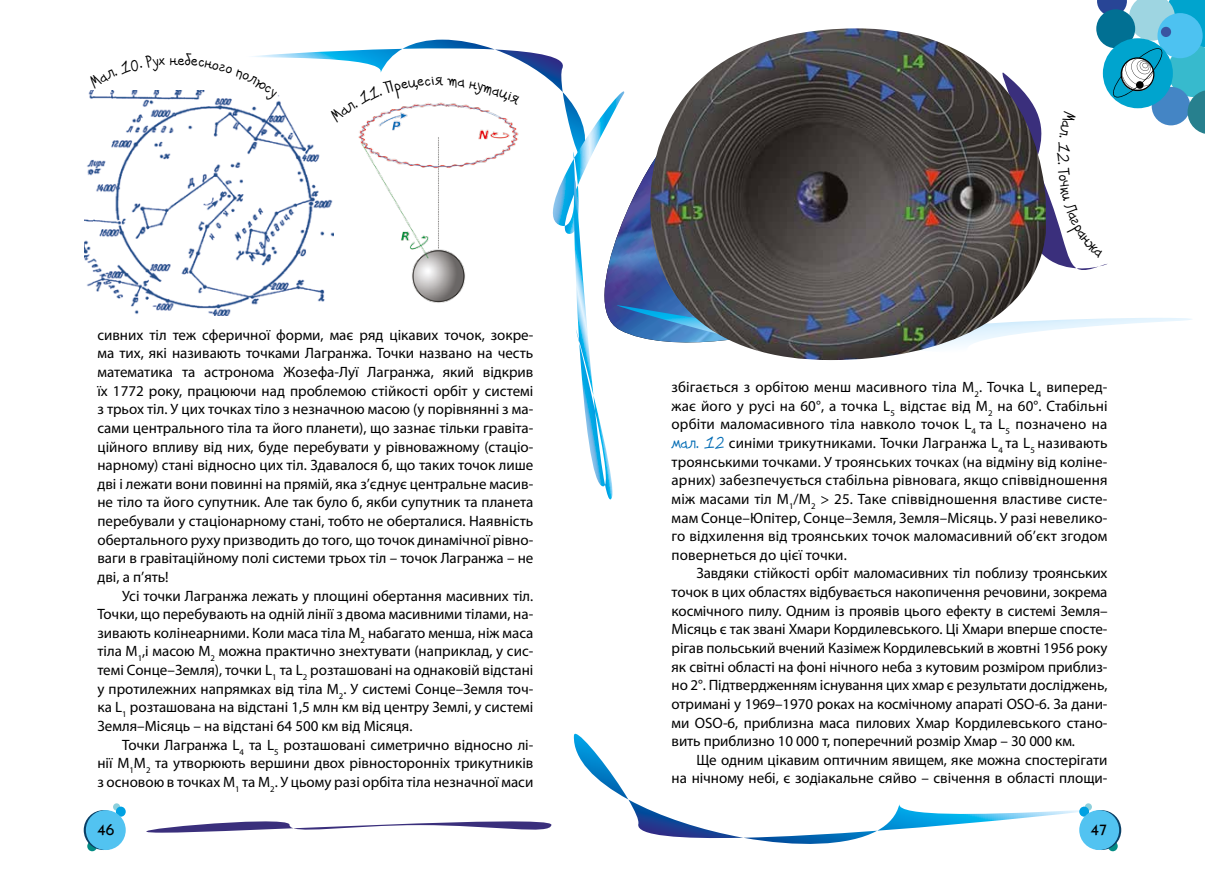
<style>
.page{position:relative;width:1205px;height:886px;background:#fff}
.page>*{position:absolute;margin:0;border:0;box-sizing:border-box;transform-origin:0 0}
.t1{font:17.5px "PF Kids Pro Grade Five";color:#000}
.t2{font:15px/18.6px "Myriad Pro";color:#000;text-align:justify}
.t3{font:700 15px "Kabel";color:#000}
.s1{font-family:"PF Kids Pro Grade Five";font-size:17.5px;color:#006bb4}
</style>
<div class="page">
<svg style="left:277px;top:40px;width:267px;height:36px"></svg>
<svg style="left:90px;top:814px;width:461px;height:21px"></svg>
<svg style="left:573px;top:734px;width:522px;height:113px"></svg>
<img style="left:84px;top:90px;width:250px;height:226px">
<img style="left:358px;top:123px;width:161px;height:180px">
<svg style="left:1108px;top:841px;width:9px;height:10px"></svg>
<div style="left:1085px;top:803px;width:7px;height:7px;background:#8dd0dc;border-radius:50%"></div>
<div style="left:1079px;top:806px;width:10px;height:11px;background:#00a1e2;border-radius:50%"></div>
<svg style="left:1081px;top:810px;width:40px;height:40px"></svg>
<div style="left:1079px;top:810px;width:40px;height:40px;background:#52c3f1;border-radius:50%"></div>
<svg style="left:87px;top:841px;width:10px;height:10px"></svg>
<div style="left:113px;top:803px;width:7px;height:7px;background:#8dd0dc;border-radius:50%"></div>
<div style="left:116px;top:806px;width:10px;height:11px;background:#00a1e2;border-radius:50%"></div>
<svg style="left:84px;top:810px;width:40px;height:40px"></svg>
<div style="left:86px;top:810px;width:40px;height:40px;background:#52c3f1;border-radius:50%"></div>
<svg style="left:544px;top:0;width:661px;height:500px"></svg>
<svg style="left:178px;top:54px;width:99px;height:47px"></svg>
<svg style="left:329px;top:90px;width:184px;height:33px"></svg>
<p class="t1" style="left:170px;top:50px;width:9px">н</p>
<p class="t2" style="left:97px;top:325px;width:437px">сивних тіл теж сферичної форми, має ряд цікавих точок, зокре&shy;ма тих, які називають точками Лагранжа. Точки названо на честь математика та астронома Жозефа-Луї Лагранжа, який відкрив їх 1772 року, працюючи над проблемою стійкості орбіт у системі з трьох тіл. У цих точках тіло з незначною масою (у порівнянні з ма&shy;сами центрального тіла та його планети), що зазнає тільки гравіта&shy;ційного впливу від них, буде перебувати у рівноважному (стаціо&shy;нарному) стані відносно цих тіл. Здавалося б, що таких точок лише дві і лежати вони повинні на прямій, яка з’єднує центральне масив&shy;не тіло та його супутник. Але так було б, якби супутник та планета перебували у стаціонарному стані, тобто не оберталися. Наявність обертального руху призводить до того, що точок динамічної рівно&shy;ваги в гравітаційному полі системи трьох тіл – точок Лагранжа – не дві, а п’ять!</p>
<p class="t2" style="left:97px;top:586px;width:437px;text-indent:25px">Усі точки Лагранжа лежать у площині обертання масивних тіл.<br>Точки, що перебувають на одній лінії з двома масивними тілами, на&shy;зивають колінеарними. Коли маса тіла M<sub>2</sub> набагато менша, ніж маса тіла M<sub>1</sub>,і масою M<sub>2</sub> можна практично знехтувати (наприклад, у сис&shy;темі Сонце–Земля), точки L<sub>1</sub> та L<sub>2</sub> розташовані на однаковій відстані у протилежних напрямках від тіла M<sub>2</sub>. У системі Сонце–Земля точ&shy;ка L<sub>1</sub> розташована на відстані 1,5 млн км від центру Землі, у системі Земля–Місяць – на відстані 64 500 км від Місяця.</p>
<p class="t2" style="left:97px;top:735px;width:437px;text-indent:25px">Точки Лагранжа L<sub>4</sub> та L<sub>5</sub> розташовані симетрично відносно лі&shy;нії M<sub>1</sub>M<sub>2</sub> та утворюють вершини двох рівносторонніх трикутників з основою в точках M<sub>1</sub> та M<sub>2</sub>. У цьому разі орбіта тіла незначної маси</p>
<p class="t2" style="left:671px;top:377px;width:437px">збігається з орбітою менш масивного тіла M<sub>2</sub>. Точка L<sub>4</sub> виперед&shy;жає його у русі на 60°, а точка L<sub>5</sub> відстає від M<sub>2</sub> на 60°. Стабільні орбіти маломасивного тіла навколо точок L<sub>4</sub> та L<sub>5</sub> позначено на <span class="s1">мал. 12</span> синіми трикутниками. Точки Лагранжа L<sub>4</sub> та L<sub>5</sub> називають троянськими точками. У троянських точках (на відміну від коліне&shy;арних) забезпечується стабільна рівновага, якщо співвідношення між масами тіл M<sub>1</sub>/M<sub>2</sub> &gt; 25. Таке співвідношення властиве систе&shy;мам Сонце–Юпітер, Сонце–Земля, Земля–Місяць. У разі невелико&shy;го відхилення від троянських точок маломасивний об’єкт згодом повернеться до цієї точки.</p>
<p class="t2" style="left:671px;top:564px;width:437px;text-indent:25px">Завдяки стійкості орбіт маломасивних тіл поблизу троянських точок в цих областях відбувається накопичення речовини, зокрема космічного пилу. Одним із проявів цього ефекту в системі Земля– Місяць є так звані Хмари Кордилевського. Ці Хмари вперше спосте&shy;рігав польський вчений Казімеж Кордилевський в жовтні 1956 року як світні області на фоні нічного неба з кутовим розміром приблиз&shy;но 2°. Підтвердженням існування цих хмар є результати досліджень, отримані у 1969–1970 роках на космічному апараті OSO-6. За дани&shy;ми OSO-6, приблизна маса пилових Хмар Кордилевського стано&shy;вить приблизно 10 000 т, поперечний розмір Хмар – 30 000 км.</p>
<p class="t2" style="left:671px;top:750px;width:437px;text-align:right">Ще одним цікавим оптичним явищем, яке можна спостерігати<br>на нічному небі, є зодіакальне сяйво – свічення в області площи-</p>
<p class="t3" style="left:97px;top:821px;width:19px">46</p>
<p class="t3" style="left:1090px;top:821px;width:19px">47</p>
</div>
